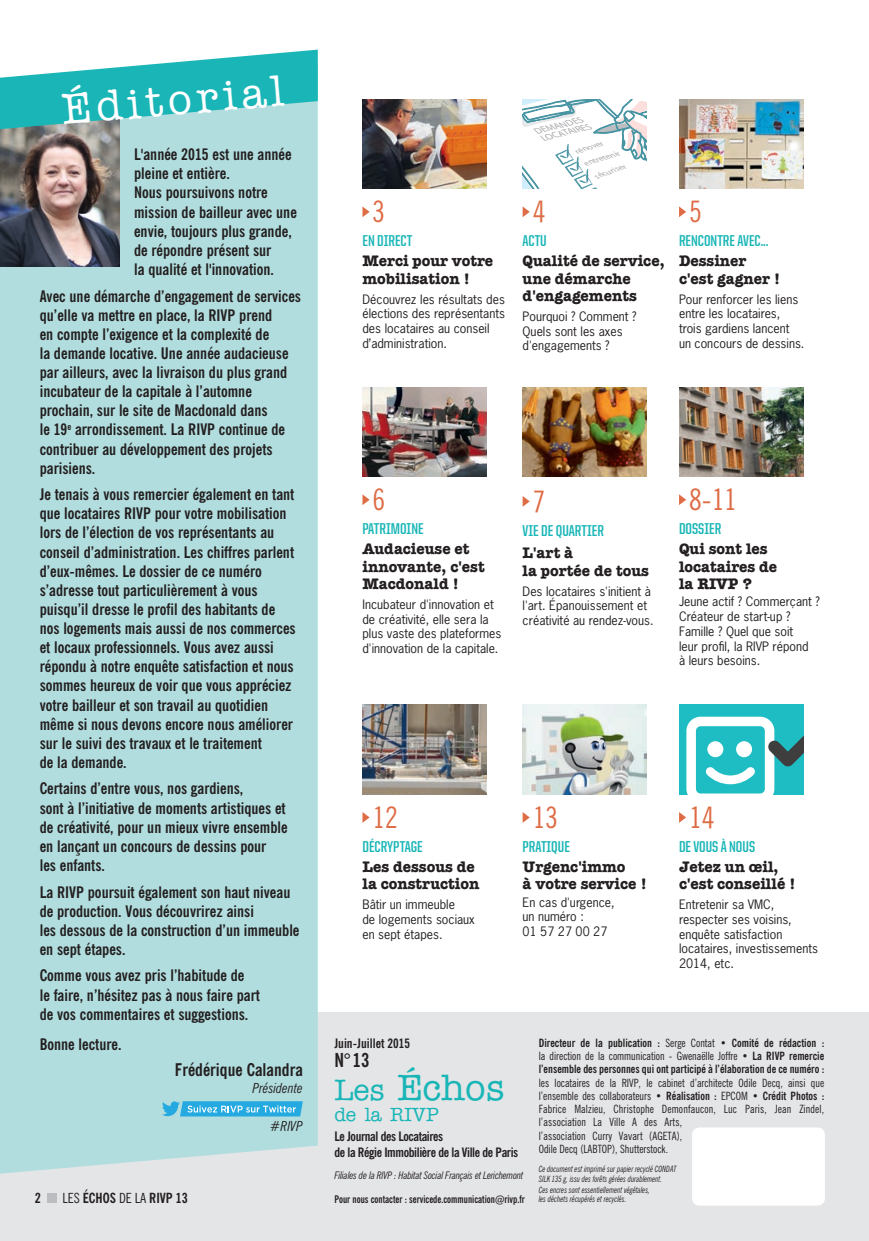
<style>
.page{position:relative;width:869px;height:1241px;background:#fff}
.page>*{position:absolute;margin:0;border:0;box-sizing:border-box;transform-origin:0 0}
.t1{font:43.75px "American Typewriter";color:#fff}
.t2{font:500 36.75px "American Typewriter";color:#1ab6b7}
.t3{font:condensed 29.75px "News Gothic BT";color:#de6c45}
.t4{font:500 19.25px "American Typewriter Std";color:#1ab6b7}
.t5{font:700 condensed 19.25px "News Gothic BT";color:#231f20}
.t6{font:700 condensed 17.5px "News Gothic BT";color:#231f20}
.t7{font:700 condensed 15.92px/19.1px "News Gothic BT";color:#231f20}
.t8{font:700 15.75px/17.5px "American Typewriter";color:#231f20}
.t9{font:700 15.75px "United Sans Cond";color:#1ab6b7}
.t10{font:700 condensed 14px "News Gothic BT";color:#231f20}
.t11{font:italic condensed 14px "News Gothic BT";color:#231f20}
.t12{font:700 condensed 13.12px "News Gothic BT";color:#231f20}
.t13{font:700 condensed 12.95px/15.6px "News Gothic BT";letter-spacing:-.03em;color:#231f20}
.t14{font:12.25px/14.7px "News Gothic";color:#231f20}
.t15{font:condensed 11.38px/13.3px "News Gothic BT";color:#231f20}
.t16{font:700 condensed 11.38px/13.3px "News Gothic BT";color:#231f20;text-align:justify}
.t17{font:italic condensed 10.5px "News Gothic BT";letter-spacing:-.02em;color:#231f20;scale:.96 1}
.t18{font:700 condensed 10.5px "News Gothic BT";color:#231f20;scale:.9 1}
.t19{font:italic condensed 8.75px/9.6px "News Gothic BT";color:#231f20;scale:.87 1}
.t20{font:italic 8.75px/8.2px "Myriad Pro";color:#a8a9ad;scale:1.14 1}
.t21{font:italic 7.7px/14.3px "Myriad Pro";color:#a8a9ad;scale:1.14 1}
.s1{font-weight:400}
.s2{font-size:29.75px}
.s3{font-weight:700}
</style>
<div class="page">
<div style="left:0;top:1012px;width:868px;height:228px;background:#e4e5e7"></div>
<div style="left:0;top:129px;width:317px;height:1044px;background:#b2ddde"></div>
<div style="left:691px;top:1127px;width:133px;height:78px;background:#fff;border-radius:7px"></div>
<img style="left:362px;top:387px;width:124px;height:89px">
<img style="left:362px;top:704px;width:124px;height:90px">
<img style="left:522px;top:704px;width:124px;height:90px">
<svg style="left:679px;top:704px;width:123px;height:90px"></svg>
<img style="left:679px;top:387px;width:123px;height:89px">
<svg style="left:522px;top:99px;width:125px;height:90px"></svg>
<img style="left:362px;top:99px;width:124px;height:90px">
<img style="left:679px;top:99px;width:123px;height:90px">
<img style="left:522px;top:387px;width:124px;height:89px">
<svg style="left:362px;top:206px;width:7px;height:11px"></svg>
<svg style="left:362px;top:494px;width:7px;height:11px"></svg>
<svg style="left:362px;top:812px;width:7px;height:10px"></svg>
<svg style="left:679px;top:494px;width:6px;height:11px"></svg>
<svg style="left:522px;top:206px;width:7px;height:11px"></svg>
<svg style="left:522px;top:496px;width:7px;height:10px"></svg>
<svg style="left:522px;top:812px;width:7px;height:10px"></svg>
<svg style="left:679px;top:206px;width:6px;height:11px"></svg>
<svg style="left:679px;top:812px;width:6px;height:10px"></svg>
<img style="left:0;top:129px;width:119px;height:137px">
<svg style="left:0;top:50px;width:317px;height:79px"></svg>
<div style="left:47px;top:1192px;width:10px;height:10px;background:#bcbdc0"></div>
<svg style="left:162px;top:1101px;width:141px;height:15px;background:#4ab8e4"></svg>
<h1 class="t1" style="left:59px;top:76px;width:224px;rotate:-5deg">Éditorial</h1>
<p class="t7" style="left:134px;top:145px;width:164px">L'année 2015 est une année pleine et entière.<br>Nous poursuivons notre mission de bailleur avec une envie, toujours plus grande, de répondre présent sur<br>la qualité et l'innovation.</p>
<p class="t7" style="left:40px;top:286px;width:263px">Avec une démarche d’engagement de services qu’elle va mettre en place, la RIVP prend<br>en compte l’exigence et la complexité de<br>la demande locative. Une année audacieuse par ailleurs, avec la livraison du plus grand incubateur de la capitale à l’automne prochain, sur le site de Macdonald dans<br>le 19<sup>e</sup> arrondissement. La RIVP continue de contribuer au développement des projets parisiens.</p>
<p class="t7" style="left:40px;top:484px;width:257px">Je tenais à vous remercier également en tant que locataires RIVP pour votre mobilisation lors de l’élection de vos représentants au conseil d’administration. Les chiffres parlent d’eux-mêmes. Le dossier de ce numéro s’adresse tout particulièrement à vous puisqu’il dresse le profil des habitants de nos logements mais aussi de nos commerces et locaux professionnels. Vous avez aussi répondu à notre enquête satisfaction et nous sommes heureux de voir que vous appréciez votre bailleur et son travail au quotidien même si nous devons encore nous améliorer sur le suivi des travaux et le traitement<br>de la demande.</p>
<p class="t7" style="left:40px;top:779px;width:249px">Certains d’entre vous, nos gardiens,<br>sont à l’initiative de moments artistiques et de créativité, pour un mieux vivre ensemble en lançant un concours de dessins pour<br>les enfants.</p>
<p class="t7" style="left:40px;top:882px;width:261px">La RIVP poursuit également son haut niveau de production. Vous découvrirez ainsi<br>les dessous de la construction d’un immeuble en sept étapes.</p>
<p class="t7" style="left:40px;top:965px;width:221px">Comme vous avez pris l’habitude de<br>le faire, n’hésitez pas à nous faire part de vos commentaires et suggestions.</p>
<p class="t7" style="left:40px;top:1034px;width:83px">Bonne lecture.</p>
<p class="t6" style="left:175px;top:1058px;width:129px">Frédérique Calandra</p>
<p class="t11" style="left:252px;top:1079px;width:52px">Présidente</p>
<p class="t11" style="left:270px;top:1117px;width:35px">#RIVP</p>
<p class="t10" style="left:35px;top:1188px;width:8px">2</p>
<p class="t10" style="left:63px;top:1188px;width:127px"><span class="s1">LES</span> ÉCHOS <span class="s1">DE LA</span> RIVP 13</p>
<h3 class="t3" style="left:372px;top:194px;width:14px">3</h3>
<p class="t9" style="left:362px;top:233px;width:51px">EN DIRECT</p>
<p class="t8" style="left:362px;top:251px;width:132px">Merci pour votre mobilisation !</p>
<p class="t14" style="left:362px;top:291px;width:144px">Découvrez les résultats des élections des représentants des locataires au conseil d’administration.</p>
<p class="t20" style="left:540px;top:126px;width:46px;text-indent:-5px;rotate:-14deg">DEMANDES<br>LOCATAIRES</p>
<p class="t21" style="left:578px;top:143px;width:34px;text-indent:-4px;rotate:-18deg">rénover entretenir</p>
<p class="t21" style="left:593px;top:169px;width:30px;rotate:-19deg">sécuriser</p>
<h3 class="t3" style="left:532px;top:194px;width:14px">4</h3>
<p class="t9" style="left:522px;top:233px;width:26px">ACTU</p>
<p class="t8" style="left:522px;top:251px;width:143px">Qualité de service, une démarche d'engagements</p>
<p class="t14" style="left:522px;top:308px;width:115px">Pourquoi ? Comment ?<br>Quels sont les axes d'engagements ?</p>
<h3 class="t3" style="left:689px;top:194px;width:14px">5</h3>
<p class="t9" style="left:678px;top:233px;width:91px">RENCONTRE AVEC...</p>
<p class="t8" style="left:678px;top:251px;width:103px">Dessiner c'est gagner !</p>
<p class="t14" style="left:678px;top:291px;width:127px">Pour renforcer les liens entre les locataires, trois gardiens lancent un concours de dessins.</p>
<h3 class="t3" style="left:372px;top:481px;width:14px">6</h3>
<p class="t9" style="left:362px;top:520px;width:63px">PATRIMOINE</p>
<p class="t8" style="left:362px;top:539px;width:124px">Audacieuse et innovante, c'est<br>Macdonald !</p>
<p class="t14" style="left:362px;top:596px;width:140px">Incubateur d'innovation et de créativité, elle sera la plus vaste des plateformes d'innovation de la capitale.</p>
<h3 class="t3" style="left:532px;top:483px;width:14px">7</h3>
<p class="t9" style="left:522px;top:522px;width:83px">VIE DE QUARTIER</p>
<p class="t8" style="left:522px;top:543px;width:128px">L'art à<br>la portée de tous</p>
<p class="t14" style="left:522px;top:583px;width:132px">Des locataires s'initient à l'art. Épanouissement et créativité au rendez-vous.</p>
<h3 class="t3" style="left:689px;top:481px;width:49px">8-11</h3>
<p class="t9" style="left:678px;top:520px;width:44px">DOSSIER</p>
<p class="t8" style="left:678px;top:539px;width:100px">Qui sont les locataires de la RIVP ?</p>
<p class="t14" style="left:678px;top:594px;width:142px">Jeune actif ? Commerçant ?<br>Créateur de start-up ?<br>Famille ? Quel que soit<br>leur profil, la RIVP répond<br>à leurs besoins.</p>
<h3 class="t3" style="left:372px;top:799px;width:27px">12</h3>
<p class="t9" style="left:362px;top:838px;width:62px">DÉCRYPTAGE</p>
<p class="t8" style="left:362px;top:857px;width:118px">Les dessous de la construction</p>
<p class="t14" style="left:362px;top:896px;width:114px">Bâtir un immeuble<br>de logements sociaux en sept étapes.</p>
<h3 class="t3" style="left:532px;top:799px;width:27px">13</h3>
<p class="t9" style="left:522px;top:838px;width:49px">PRATIQUE</p>
<p class="t8" style="left:522px;top:857px;width:126px">Urgenc'immo<br>à votre service !</p>
<p class="t14" style="left:522px;top:894px;width:94px">En cas d'urgence, un numéro :<br>01 57 27 00 27</p>
<h3 class="t3" style="left:689px;top:799px;width:27px">14</h3>
<p class="t9" style="left:678px;top:838px;width:77px">DE VOUS À NOUS</p>
<p class="t8" style="left:678px;top:857px;width:118px">Jetez un œil, c'est conseillé !</p>
<p class="t14" style="left:678px;top:896px;width:140px">Entretenir sa VMC, respecter ses voisins, enquête satisfaction locataires, investissements<br>2014, etc.</p>
<p class="t12" style="left:334px;top:1035px;width:77px">Juin-Juillet 2015</p>
<p class="t5" style="left:334px;top:1048px;width:37px">N° 13</p>
<h2 class="t2" style="left:334px;top:1066px;width:172px"><span class="s2">Les</span> Échos</h2>
<p class="t4" style="left:334px;top:1103px;width:106px">de la RIVP</p>
<p class="t13" style="left:334px;top:1128px;width:185px">Le Journal des Locataires<br>de la Régie Immobilière de la Ville de Paris</p>
<p class="t17" style="left:334px;top:1168px;width:198px">Filiales de la RIVP : Habitat Social Français et Lerichemont</p>
<p class="t18" style="left:334px;top:1192px;width:213px">Pour nous contacter : servicede.communication@rivp.fr</p>
<p class="t16" style="left:538px;top:1035px;width:287px">Directeur de la publication : <span class="s1">Serge Contat •</span> Comité de rédaction : <span class="s1">la direction de la communication - Gwenaëlle Joffre •</span> La RIVP remercie l’ensemble des personnes qui ont participé à l’élaboration de ce numéro :</p>
<p class="t15" style="left:538px;top:1075px;width:287px">les locataires de la RIVP, le cabinet d’architecte Odile Decq, ainsi que l’ensemble des collaborateurs • <span class="s3">Réalisation :</span> EPCOM • <span class="s3">Crédit Photos :<br></span>Fabrice Malzieu, Christophe Demonfaucon, Luc Paris, Jean Zindel, l’association La Ville A des Arts,<br>l’association Curry Vavart (AGETA),<br>Odile Decq (LABTOP), Shutterstock.</p>
<p class="t19" style="left:538px;top:1163px;width:160px">Ce document est imprimé sur papier recyclé CONDAT<br>SILK 135 g, issu des forêts gérées durablement.</p>
<p class="t19" style="left:538px;top:1184px;width:129px">Ces encres sont essentiellement végétales, les déchets récupérés et recyclés.</p>
</div>
